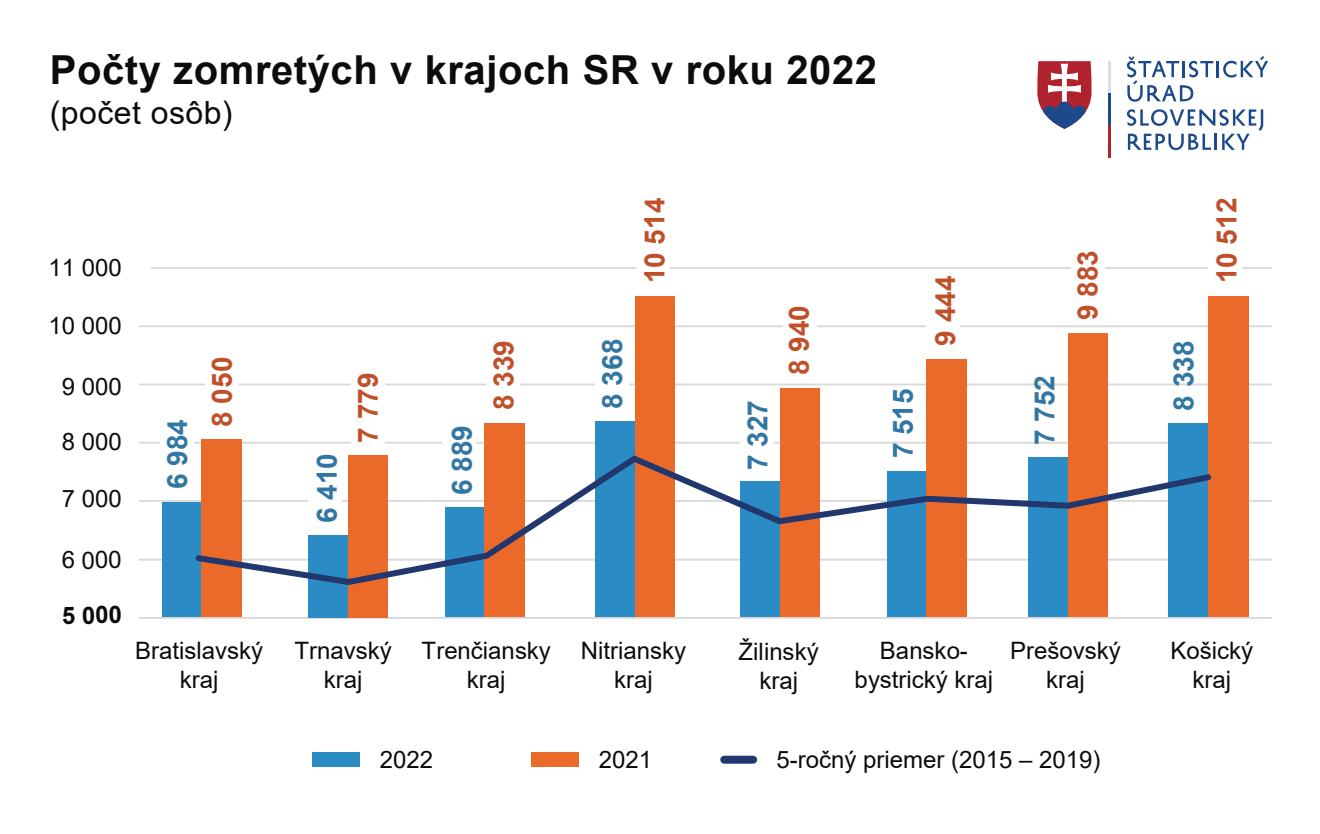
<style>
.page{position:relative;width:1320px;height:834px;background:#fff}
.page>*{position:absolute;margin:0;border:0;box-sizing:border-box;transform-origin:0 0}
.t1{font:700 40px "Arial";letter-spacing:.015em;color:#0b0c0c}
.t2{font:32px "Arial";letter-spacing:.015em;color:#0b0c0c}
.t3{font:700 28px "Arial";color:#c0502a}
.t4{font:700 28px "Arial";color:#3277a4}
.t5{font:24px/28.8px "Arial";color:#0b0c0c;text-align:center}
.t6{font:700 24px "Arial";color:#0b0c0c}
</style>
<div class="page">
<hr style="left:151px;top:267px;width:1120px;height:2px;background:#d9d9d9">
<hr style="left:139px;top:325px;width:1132px;height:2px;background:#d9d9d9">
<hr style="left:139px;top:384px;width:1132px;height:1px;background:#d9d9d9">
<hr style="left:139px;top:442px;width:1132px;height:2px;background:#d9d9d9">
<hr style="left:139px;top:500px;width:1132px;height:2px;background:#d9d9d9">
<hr style="left:139px;top:559px;width:1132px;height:2px;background:#d9d9d9">
<div style="left:163px;top:502px;width:39px;height:116px;background:#2b8bc4"></div>
<div style="left:445px;top:507px;width:40px;height:111px;background:#2b8bc4"></div>
<div style="left:595px;top:421px;width:41px;height:197px;background:#2b8bc4"></div>
<div style="left:740px;top:482px;width:41px;height:136px;background:#2b8bc4"></div>
<div style="left:887px;top:471px;width:39px;height:147px;background:#2b8bc4"></div>
<div style="left:1028px;top:458px;width:40px;height:160px;background:#2b8bc4"></div>
<div style="left:1168px;top:423px;width:40px;height:195px;background:#2b8bc4"></div>
<div style="left:202px;top:440px;width:40px;height:178px;background:#ec6a29"></div>
<div style="left:485px;top:423px;width:40px;height:195px;background:#ec6a29"></div>
<div style="left:636px;top:297px;width:39px;height:321px;background:#ec6a29"></div>
<div style="left:781px;top:388px;width:39px;height:230px;background:#ec6a29"></div>
<div style="left:926px;top:359px;width:41px;height:259px;background:#ec6a29"></div>
<div style="left:1068px;top:333px;width:40px;height:285px;background:#ec6a29"></div>
<div style="left:1208px;top:297px;width:40px;height:321px;background:#ec6a29"></div>
<hr style="left:139px;top:617px;width:1132px;height:2px;background:#d9d9d9">
<div style="left:308px;top:535px;width:41px;height:83px;background:#2b8bc4"></div>
<div style="left:349px;top:456px;width:39px;height:162px;background:#ec6a29"></div>
<svg style="left:195px;top:452px;width:1017px;height:136px"></svg>
<div style="left:1208px;top:188px;width:34px;height:93px;background:#fff"></div>
<div style="left:1071px;top:214px;width:34px;height:93px;background:#fff"></div>
<div style="left:926px;top:272px;width:34px;height:84px;background:#fff"></div>
<div style="left:784px;top:285px;width:33px;height:83px;background:#fff"></div>
<div style="left:740px;top:391px;width:34px;height:84px;background:#fff"></div>
<div style="left:637px;top:193px;width:33px;height:94px;background:#fff"></div>
<div style="left:595px;top:333px;width:33px;height:77px;background:#fff"></div>
<div style="left:487px;top:330px;width:33px;height:77px;background:#fff"></div>
<div style="left:443px;top:406px;width:33px;height:80px;background:#fff"></div>
<div style="left:351px;top:358px;width:34px;height:92px;background:#fff"></div>
<div style="left:309px;top:445px;width:33px;height:82px;background:#fff"></div>
<div style="left:205px;top:337px;width:33px;height:81px;background:#fff"></div>
<div style="left:160px;top:405px;width:34px;height:81px;background:#fff"></div>
<svg style="left:1127px;top:56px;width:141px;height:46px"></svg>
<svg style="left:1127px;top:109px;width:136px;height:41px"></svg>
<svg style="left:1037px;top:61px;width:55px;height:68px"></svg>
<hr style="left:1108px;top:61px;width:2px;height:32px;background:#dedede">
<hr style="left:1108px;top:93px;width:2px;height:33px;background:#1c498a">
<hr style="left:1108px;top:126px;width:2px;height:32px;background:#b0232d">
<div style="left:312px;top:753px;width:48px;height:14px;background:#2b8bc4"></div>
<div style="left:531px;top:753px;width:48px;height:14px;background:#ec6a29"></div>
<div style="left:724px;top:756px;width:29px;height:8px;background:#22376d"></div>
<h1 class="t1" style="left:50px;top:41px;width:829px">Počty zomretých v krajoch SR v roku 2022</h1>
<h2 class="t2" style="left:50px;top:90px;width:184px">(počet osôb)</h2>
<p class="t5" style="left:48px;top:253px;width:75px">11 000</p>
<p class="t5" style="left:48px;top:311px;width:75px">10 000</p>
<p class="t5" style="left:62px;top:372px;width:62px">9 000</p>
<p class="t5" style="left:62px;top:427px;width:62px">8 000</p>
<p class="t5" style="left:62px;top:484px;width:62px">7 000</p>
<p class="t5" style="left:62px;top:545px;width:15px">6</p>
<p class="t6" style="left:62px;top:599px;width:62px;rotate:-1deg">5 000</p>
<p class="t4" style="left:157px;top:489px;width:72px;rotate:-90deg">6 984</p>
<p class="t3" style="left:202px;top:427px;width:72px;rotate:-90deg">8 050</p>
<p class="t4" style="left:307px;top:523px;width:72px;rotate:-90deg">6 410</p>
<p class="t3" style="left:348px;top:443px;width:72px;rotate:-90deg">7 779</p>
<p class="t4" style="left:442px;top:495px;width:72px;rotate:-90deg">6 889</p>
<p class="t3" style="left:484px;top:410px;width:72px;rotate:-90deg">8 339</p>
<p class="t3" style="left:635px;top:283px;width:87px;rotate:-90deg">10 514</p>
<p class="t4" style="left:593px;top:409px;width:72px;rotate:-90deg">8 368</p>
<p class="t4" style="left:738px;top:470px;width:72px;rotate:-90deg">7 327</p>
<p class="t3" style="left:779px;top:375px;width:72px;rotate:-90deg">8 940</p>
<p class="t4" style="left:883px;top:458px;width:72px;rotate:-90deg">7 515</p>
<p class="t3" style="left:926px;top:346px;width:72px;rotate:-90deg">9 444</p>
<p class="t3" style="left:1068px;top:320px;width:72px;rotate:-90deg">9 883</p>
<p class="t4" style="left:1025px;top:445px;width:72px;rotate:-90deg">7 752</p>
<p class="t3" style="left:1207px;top:283px;width:87px;rotate:-90deg">10 512</p>
<p class="t4" style="left:1164px;top:411px;width:72px;rotate:-90deg">8 338</p>
<p class="t5" style="left:135px;top:636px;width:130px">Bratislavský kraj</p>
<p class="t5" style="left:295px;top:636px;width:99px">Trnavský kraj</p>
<p class="t5" style="left:422px;top:636px;width:131px">Trenčiansky kraj</p>
<p class="t5" style="left:581px;top:636px;width:107px">Nitriansky kraj</p>
<p class="t5" style="left:739px;top:637px;width:82px">Žilinský kraj</p>
<p class="t5" style="left:855px;top:636px;width:140px">Bansko&shy;bystrický kraj</p>
<p class="t5" style="left:1010px;top:636px;width:112px">Prešovský kraj</p>
<p class="t5" style="left:1171px;top:636px;width:84px">Košický kraj</p>
<p class="t5" style="left:380px;top:745px;width:55px">2022</p>
<p class="t5" style="left:599px;top:745px;width:55px">2021</p>
<p class="t5" style="left:776px;top:745px;width:326px">5-ročný priemer (2015 – 2019)</p>
</div>
